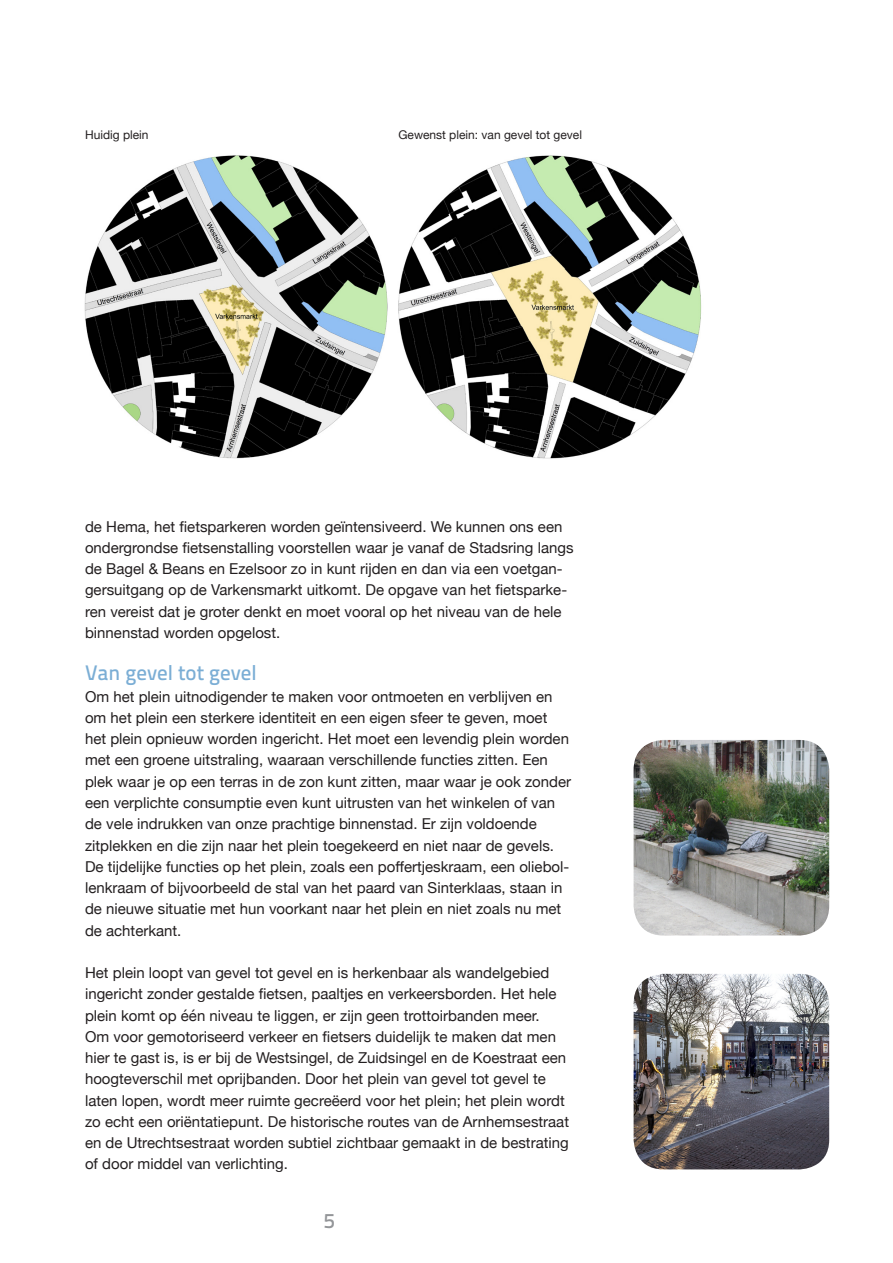
<style>
.page{position:relative;width:893px;height:1263px;background:#fff}
.page>*{position:absolute;margin:0;border:0;box-sizing:border-box;transform-origin:0 0}
.Subkop{font:500 21px "Titillium Text 22 L";color:#7baed5}
.t1{font:500 21px "Titillium Text 22 L";color:#939598}
.t2{font:15px/21.3px "Helvetica Neue";color:#231f20}
.Tekst_bij_afbeelding{font:12px "Helvetica Neue";color:#231f20}
</style>
<div class="page">
<img style="left:84px;top:155px;width:304px;height:304px">
<img style="left:398px;top:155px;width:304px;height:304px">
<div style="left:85px;top:140px;width:55px;height:22px;background:#fff"></div>
<img style="left:634px;top:740px;width:195px;height:195px">
<img style="left:634px;top:974px;width:195px;height:195px">
<p class="Tekst_bij_afbeelding" style="left:85px;top:126px;width:65px">Huidig plein</p>
<p class="Tekst_bij_afbeelding" style="left:398px;top:126px;width:185px">Gewenst plein: van gevel tot gevel</p>
<p class="t2" style="left:85px;top:516px;width:490px">de Hema, het fietsparkeren worden geïntensiveerd. We kunnen ons een ondergrondse fietsenstalling voorstellen waar je vanaf de Stadsring langs de Bagel &amp; Beans en Ezelsoor zo in kunt rijden en dan via een voetgan&shy;gersuitgang op de Varkensmarkt uitkomt. De opgave van het fietsparke&shy;ren vereist dat je groter denkt en moet vooral op het niveau van de hele binnenstad worden opgelost.</p>
<p class="Subkop" style="left:85px;top:657px;width:173px">Van gevel tot gevel</p>
<p class="t2" style="left:85px;top:686px;width:488px">Om het plein uitnodigender te maken voor ontmoeten en verblijven en om het plein een sterkere identiteit en een eigen sfeer te geven, moet het plein opnieuw worden ingericht. Het moet een levendig plein worden met een groene uitstraling, waaraan verschillende functies zitten. Een plek waar je op een terras in de zon kunt zitten, maar waar je ook zonder een verplichte consumptie even kunt uitrusten van het winkelen of van de vele indrukken van onze prachtige binnenstad. Er zijn voldoende zitplekken en die zijn naar het plein toegekeerd en niet naar de gevels.<br>De tijdelijke functies op het plein, zoals een poffertjeskraam, een oliebol&shy;lenkraam of bijvoorbeeld de stal van het paard van Sinterklaas, staan in de nieuwe situatie met hun voorkant naar het plein en niet zoals nu met de achterkant.</p>
<p class="t2" style="left:85px;top:963px;width:485px">Het plein loopt van gevel tot gevel en is herkenbaar als wandelgebied ingericht zonder gestalde fietsen, paaltjes en verkeersborden. Het hele plein komt op één niveau te liggen, er zijn geen trottoirbanden meer.<br>Om voor gemotoriseerd verkeer en fietsers duidelijk te maken dat men hier te gast is, is er bij de Westsingel, de Zuidsingel en de Koestraat een hoogteverschil met oprijbanden. Door het plein van gevel tot gevel te laten lopen, wordt meer ruimte gecreëerd voor het plein; het plein wordt zo echt een oriëntatiepunt. De historische routes van de Arnhemsestraat en de Utrechtsestraat worden subtiel zichtbaar gemaakt in de bestrating of door middel van verlichting.</p>
<h1 class="t1" style="left:324px;top:1204px;width:13px">5</h1>
</div>
